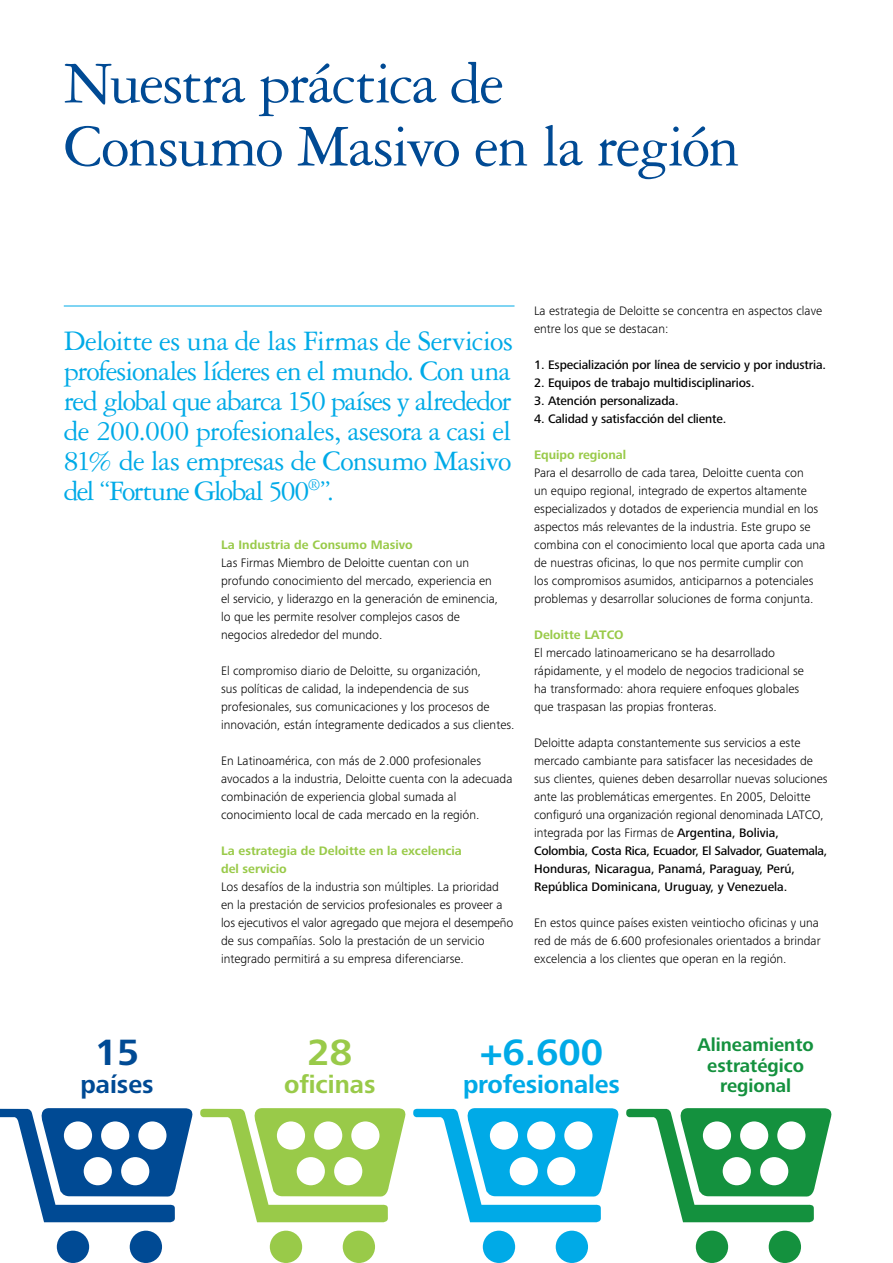
<style>
.page{position:relative;width:893px;height:1263px;background:#fff}
.page>*{position:absolute;margin:0;border:0;box-sizing:border-box;transform-origin:0 0}
.t1{font:63px/63px "Garamond 3 LT Std";letter-spacing:-.025em;color:#004a94}
.t2{font:700 37.95px "Frutiger Next Pro";color:#00aae7}
.t3{font:700 37.95px "Frutiger Next Pro";color:#004a94}
.t4{font:700 37.95px "Frutiger Next Pro";color:#99ca49}
.t5{font:30px/30px "Garamond 3 LT Std";letter-spacing:-.035em;color:#00aae7;text-align:justify}
.t6{font:700 25.8px "Frutiger Next Pro";letter-spacing:-.005em;color:#00aae7}
.t7{font:700 25.8px "Frutiger Next Pro";color:#99ca49}
.t8{font:700 25.8px "Frutiger Next Pro";color:#004a94}
.t9{font:700 18.9px/20.7px "Frutiger Next Pro";color:#14913e;text-align:center}
.t10{font:300 12.75px/18px "Frutiger Next Pro";color:#000}
.t11{font:500 12.75px "Frutiger Next Pro";letter-spacing:-.01em;color:#000}
.t12{font:700 12.75px/18px "Frutiger Next Pro";color:#99ca49}
.s1{font-weight:500}
</style>
<div class="page">
<hr style="left:64px;top:306px;width:450px;height:1px;background:#00aae7">
<svg style="left:0;top:1108px;width:192px;height:155px"></svg>
<svg style="left:200px;top:1108px;width:205px;height:155px"></svg>
<svg style="left:413px;top:1108px;width:205px;height:155px"></svg>
<svg style="left:626px;top:1108px;width:205px;height:155px"></svg>
<h1 class="t1" style="left:64px;top:52px;width:677px">Nuestra práctica de<br>Consumo Masivo en la región</h1>
<h3 class="t5" style="left:64px;top:326px;width:451px">Deloitte es una de las Firmas de Servicios profesionales líderes en el mundo. Con una red global que abarca 150 países y alrededor de 200.000 profesionales, asesora a casi el 81% de las empresas de Consumo Masivo del “Fortune Global 500<sup>®</sup>”.</h3>
<p class="t12" style="left:221px;top:536px;width:193px">La Industria de Consumo Masivo</p>
<p class="t10" style="left:221px;top:554px;width:279px">Las Firmas Miembro de Deloitte cuentan con un profundo conocimiento del mercado, experiencia en el servicio, y liderazgo en la generación de eminencia, lo que les permite resolver complejos casos de negocios alrededor del mundo.</p>
<p class="t10" style="left:221px;top:662px;width:295px">El compromiso diario de Deloitte, su organización,<br>sus políticas de calidad, la independencia de sus profesionales, sus comunicaciones y los procesos de innovación, están íntegramente dedicados a sus clientes.</p>
<p class="t10" style="left:221px;top:752px;width:293px">En Latinoamérica, con más de 2.000 profesionales avocados a la industria, Deloitte cuenta con la adecuada combinación de experiencia global sumada al conocimiento local de cada mercado en la región.</p>
<p class="t12" style="left:221px;top:842px;width:242px">La estrategia de Deloitte en la excelencia del servicio</p>
<p class="t10" style="left:221px;top:878px;width:294px">Los desafíos de la industria son múltiples. La prioridad en la prestación de servicios profesionales es proveer a los ejecutivos el valor agregado que mejora el desempeño de sus compañías. Solo la prestación de un servicio integrado permitirá a su empresa diferenciarse.</p>
<p class="t10" style="left:534px;top:302px;width:290px">La estrategia de Deloitte se concentra en aspectos clave entre los que se destacan:</p>
<p class="t11" style="left:534px;top:357px;width:294px">1. Especialización por línea de servicio y por industria.</p>
<p class="t11" style="left:534px;top:375px;width:222px">2. Equipos de trabajo multidisciplinarios.</p>
<p class="t11" style="left:534px;top:393px;width:146px">3. Atención personalizada.</p>
<p class="t11" style="left:534px;top:411px;width:194px">4. Calidad y satisfacción del cliente.</p>
<p class="t12" style="left:534px;top:446px;width:94px">Equipo regional</p>
<p class="t10" style="left:534px;top:464px;width:293px">Para el desarrollo de cada tarea, Deloitte cuenta con<br>un equipo regional, integrado de expertos altamente especializados y dotados de experiencia mundial en los aspectos más relevantes de la industria. Este grupo se combina con el conocimiento local que aporta cada una de nuestras oficinas, lo que nos permite cumplir con<br>los compromisos asumidos, anticiparnos a potenciales problemas y desarrollar soluciones de forma conjunta.</p>
<p class="t12" style="left:534px;top:626px;width:91px">Deloitte LATCO</p>
<p class="t10" style="left:534px;top:644px;width:271px">El mercado latinoamericano se ha desarrollado rápidamente, y el modelo de negocios tradicional se ha transformado: ahora requiere enfoques globales que traspasan las propias fronteras.</p>
<p class="t10" style="left:534px;top:734px;width:295px">Deloitte adapta constantemente sus servicios a este mercado cambiante para satisfacer las necesidades de sus clientes, quienes deben desarrollar nuevas soluciones ante las problemáticas emergentes. En 2005, Deloitte configuró una organización regional denominada LATCO, integrada por las Firmas de <span class="s1">Argentina, Bolivia, Colombia, Costa Rica, Ecuador, El Salvador, Guatemala, Honduras, Nicaragua, Panamá, Paraguay, Perú, República Dominicana, Uruguay, y Venezuela.</span></p>
<p class="t10" style="left:534px;top:914px;width:288px">En estos quince países existen veintiocho oficinas y una red de más de 6.600 profesionales orientados a brindar excelencia a los clientes que operan en la región.</p>
<h2 class="t3" style="left:95px;top:1031px;width:46px">15</h2>
<h3 class="t8" style="left:80px;top:1069px;width:75px">países</h3>
<h2 class="t4" style="left:308px;top:1031px;width:46px">28</h2>
<h3 class="t7" style="left:284px;top:1069px;width:93px">oficinas</h3>
<h2 class="t2" style="left:480px;top:1031px;width:124px">+6.600</h2>
<h3 class="t6" style="left:463px;top:1069px;width:158px">profesionales</h3>
<h3 class="t9" style="left:698px;top:1034px;width:118px">Alineamiento estratégico regional</h3>
</div>
